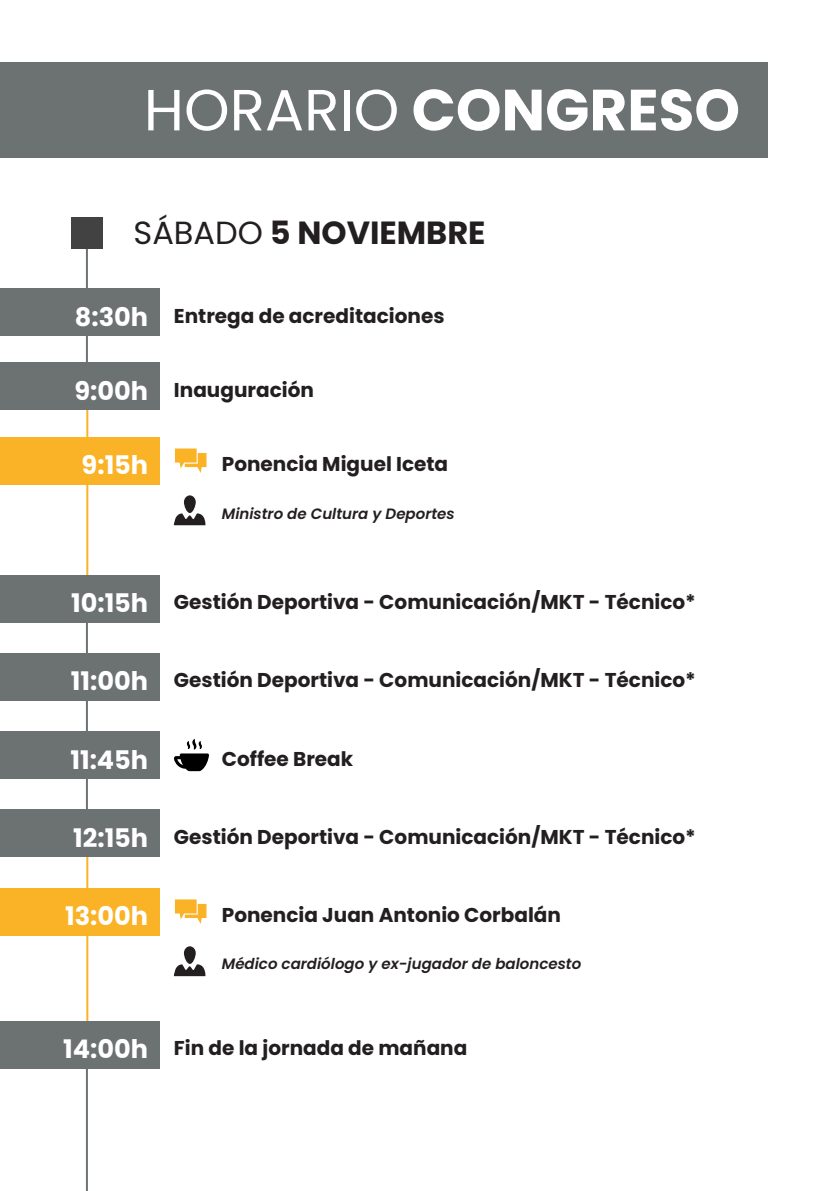
<style>
.page{position:relative;width:840px;height:1191px;background:#fff}
.page>*{position:absolute;margin:0;border:0;box-sizing:border-box;transform-origin:0 0}
.t1{font:700 58px "Poppins";color:#fff}
.t2{font:700 32px "Poppins";color:#231f20}
.t3{font:700 25.6px "Poppins";color:#fff}
.t4{font:700 20px "Poppins";color:#231f20}
.t5{font:italic 600 15px "Poppins";color:#231f20}
.s1{font-weight:400}
</style>
<div class="page">
<div style="left:0;top:62px;width:767px;height:96px;background:#6c7172"></div>
<hr style="left:86px;top:598px;width:2px;height:243px;background:#6c7172">
<hr style="left:86px;top:1045px;width:2px;height:146px;background:#6c7172">
<hr style="left:86px;top:232px;width:2px;height:149px;background:#6c7172">
<hr style="left:86px;top:398px;width:2px;height:177px;background:#fab327">
<hr style="left:86px;top:853px;width:2px;height:176px;background:#fab327">
<div style="left:0;top:437px;width:159px;height:47px;background:#fab327"></div>
<div style="left:0;top:888px;width:159px;height:47px;background:#fab327"></div>
<div style="left:0;top:288px;width:159px;height:48px;background:#6c7172"></div>
<div style="left:0;top:363px;width:159px;height:47px;background:#6c7172"></div>
<div style="left:0;top:575px;width:159px;height:47px;background:#6c7172"></div>
<div style="left:0;top:653px;width:159px;height:47px;background:#6c7172"></div>
<div style="left:0;top:809px;width:159px;height:48px;background:#6c7172"></div>
<div style="left:0;top:1021px;width:159px;height:47px;background:#6c7172"></div>
<div style="left:0;top:731px;width:159px;height:47px;background:#6c7172"></div>
<svg style="left:174px;top:495px;width:32px;height:30px"></svg>
<svg style="left:174px;top:946px;width:32px;height:30px"></svg>
<div style="left:71px;top:217px;width:31px;height:31px;background:#424242"></div>
<svg style="left:174px;top:739px;width:35px;height:32px"></svg>
<svg style="left:175px;top:448px;width:31px;height:25px"></svg>
<svg style="left:175px;top:899px;width:31px;height:25px"></svg>
<p class="t1" style="left:144px;top:76px;width:597px"><span class="s1">HORARIO</span> CONGRESO</p>
<p class="t2" style="left:133px;top:215px;width:353px"><span class="s1">SÁBADO</span> 5 NOVIEMBRE</p>
<p class="t3" style="left:75px;top:302px;width:75px">8:30h</p>
<p class="t4" style="left:174px;top:304px;width:272px">Entrega de acreditaciones</p>
<p class="t3" style="left:74px;top:376px;width:75px">9:00h</p>
<p class="t4" style="left:174px;top:378px;width:141px">Inauguración</p>
<p class="t3" style="left:82px;top:450px;width:68px">9:15h</p>
<p class="t4" style="left:222px;top:452px;width:228px">Ponencia Miguel Iceta</p>
<p class="t5" style="left:222px;top:504px;width:234px">Ministro de Cultura y Deportes</p>
<p class="t3" style="left:71px;top:588px;width:79px">10:15h</p>
<p class="t4" style="left:174px;top:590px;width:523px">Gestión Deportiva - Comunicación/MKT - Técnico*</p>
<p class="t3" style="left:71px;top:666px;width:79px">11:00h</p>
<p class="t4" style="left:174px;top:669px;width:523px">Gestión Deportiva - Comunicación/MKT - Técnico*</p>
<p class="t3" style="left:70px;top:744px;width:79px">11:45h</p>
<p class="t4" style="left:222px;top:747px;width:133px">Coffee Break</p>
<p class="t3" style="left:73px;top:823px;width:77px">12:15h</p>
<p class="t4" style="left:174px;top:825px;width:523px">Gestión Deportiva - Comunicación/MKT - Técnico*</p>
<p class="t3" style="left:65px;top:901px;width:85px">13:00h</p>
<p class="t4" style="left:222px;top:903px;width:340px">Ponencia Juan Antonio Corbalán</p>
<p class="t5" style="left:222px;top:955px;width:361px">Médico cardiólogo y ex-jugador de baloncesto</p>
<p class="t3" style="left:63px;top:1034px;width:86px">14:00h</p>
<p class="t4" style="left:174px;top:1036px;width:295px">Fin de la jornada de mañana</p>
</div>
